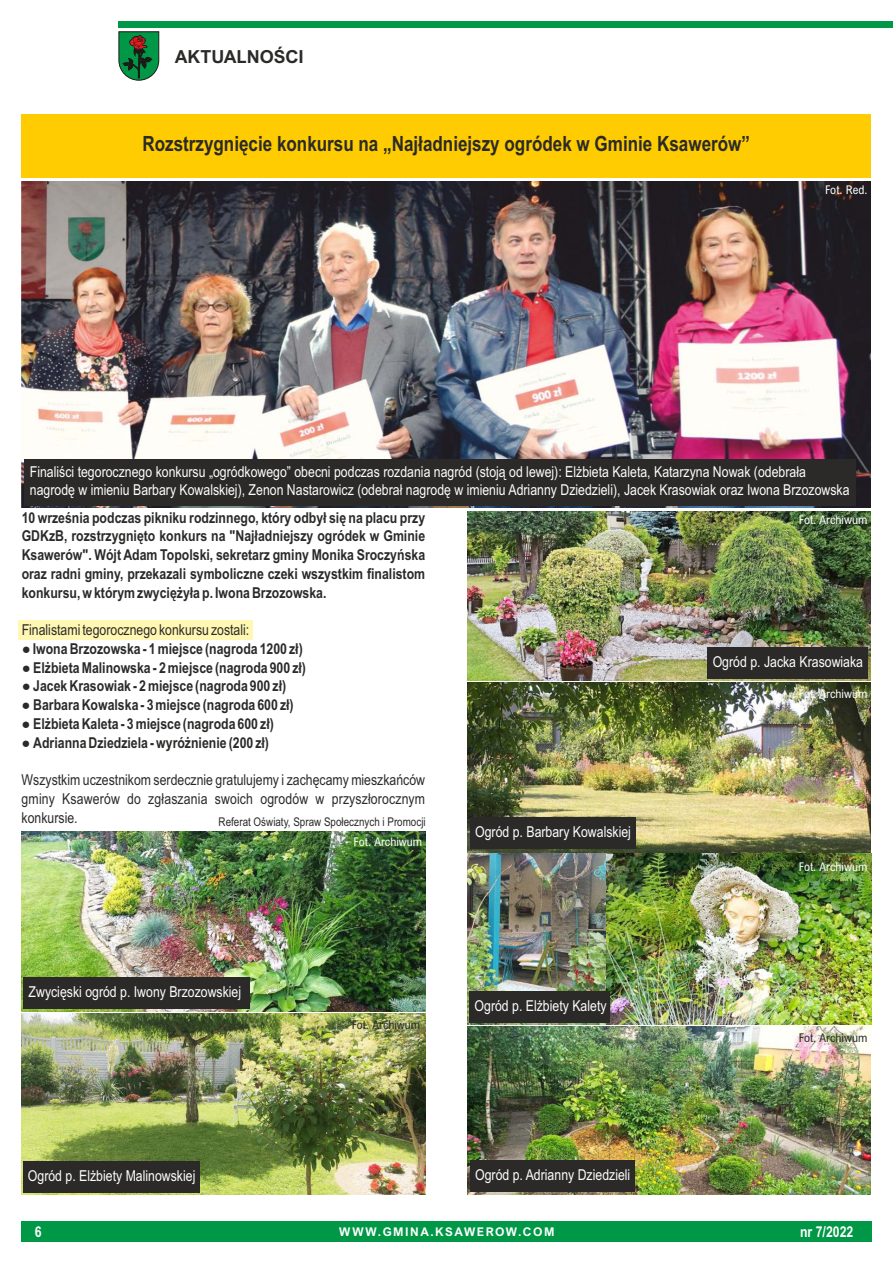
<style>
.page{position:relative;width:893px;height:1263px;background:#fff}
.page>*{position:absolute;margin:0;border:0;box-sizing:border-box;transform-origin:0 0}
.t1{font:700 21px "Arial Narrow";color:#2b2a29}
.t2{font:700 18px "Arial Nova";color:#2b2a29}
.t3{font:700 15px/18.8px "Arial Narrow";color:#2b2a29;text-align:justify}
.t4{font:15px/18.8px "Arial Narrow";color:#fefefe}
.t5{font:15px/18.8px "Arial Narrow";color:#2b2a29;text-align:justify}
.t6{font:700 15px "Arial Narrow";color:#fefefe}
.t7{font:12px "Arial Nova Cond";color:#fefefe}
.t8{font:12px "Arial Narrow";color:#2b2a29}
.t9{font:12px "Arial Nova Cond";color:#2b2a29}
.t10{font:700 12px "Arial Nova";letter-spacing:.125em;color:#fefefe}
.s1{font-family:"Arial"}
</style>
<div class="page">
<div style="left:21px;top:1221px;width:851px;height:21px;background:#009846"></div>
<div style="left:119px;top:21px;width:774px;height:6px;background:#009846"></div>
<svg style="left:118px;top:31px;width:41px;height:50px;background:#2d7e4c"></svg>
<div style="left:22px;top:114px;width:849px;height:64px;background:#fecc00"></div>
<img style="left:22px;top:181px;width:849px;height:326px">
<div style="left:19px;top:620px;width:234px;height:20px;background:#fff7b2"></div>
<div style="left:24px;top:459px;width:831px;height:46px;background:#2b2a29"></div>
<img style="left:22px;top:831px;width:403px;height:180px">
<div style="left:24px;top:977px;width:226px;height:32px;background:#2b2a29"></div>
<img style="left:22px;top:1013px;width:403px;height:182px">
<div style="left:24px;top:1161px;width:176px;height:32px;background:#2b2a29"></div>
<img style="left:468px;top:511px;width:403px;height:170px">
<div style="left:707px;top:647px;width:161px;height:32px;background:#2b2a29"></div>
<img style="left:468px;top:683px;width:403px;height:169px">
<div style="left:470px;top:817px;width:165px;height:31px;background:#2b2a29"></div>
<img style="left:468px;top:853px;width:137px;height:172px">
<img style="left:607px;top:853px;width:264px;height:172px">
<div style="left:469px;top:991px;width:141px;height:32px;background:#2b2a29"></div>
<img style="left:467px;top:1027px;width:404px;height:168px">
<div style="left:470px;top:1160px;width:165px;height:32px;background:#2b2a29"></div>
<p class="t2" style="left:175px;top:50px;width:130px">AKTUALNOŚCI</p>
<h1 class="t1" style="left:142px;top:136px;width:609px">Rozstrzygnięcie konkursu na „Najładniejszy ogródek w Gminie Ksawerów”</h1>
<p class="t7" style="left:825px;top:186px;width:44px">Fot. Red.</p>
<p class="t4" style="left:30px;top:463px;width:821px">Finaliści tegorocznego konkursu „ogródkowego” obecni podczas rozdania nagród (stoją od lewej): Elżbieta Kaleta, Katarzyna Nowak (odebrała nagrodę w imieniu Barbary Kowalskiej), Zenon Nastarowicz (odebrał nagrodę w imieniu Adrianny Dziedzieli), Jacek Krasowiak oraz Iwona Brzozowska</p>
<p class="t3" style="left:22px;top:509px;width:405px">10 września podczas pikniku rodzinnego, który odbył się na placu przy GDKzB, rozstrzygnięto konkurs na "Najładniejszy ogródek w Gminie Ksawerów". Wójt Adam Topolski, sekretarz gminy Monika Sroczyńska oraz radni gminy, przekazali symboliczne czeki wszystkim finalistom konkursu, w którym zwyciężyła p. Iwona Brzozowska.</p>
<p class="t5" style="left:22px;top:622px;width:229px">Finalistami tegorocznego konkursu zostali:</p>
<p class="t3" style="left:22px;top:640px;width:283px">● Iwona Brzozowska - 1 miejsce (nagroda 1200 zł)</p>
<p class="t3" style="left:22px;top:659px;width:286px"><span class="s1">●</span> Elżbieta Malinowska - 2 miejsce (nagroda 900 zł)</p>
<p class="t3" style="left:22px;top:678px;width:266px"><span class="s1">●</span> Jacek Krasowiak - 2 miejsce (nagroda 900 zł)</p>
<p class="t3" style="left:22px;top:697px;width:274px"><span class="s1">●</span> Barbara Kowalska - 3 miejsce (nagroda 600 zł)</p>
<p class="t3" style="left:22px;top:715px;width:254px"><span class="s1">●</span> Elżbieta Kaleta - 3 miejsce (nagroda 600 zł)</p>
<p class="t3" style="left:22px;top:734px;width:249px"><span class="s1">●</span> Adrianna Dziedziela - wyróżnienie (200 zł)</p>
<p class="t5" style="left:22px;top:772px;width:405px">Wszystkim uczestnikom serdecznie gratulujemy i zachęcamy mieszkańców gminy Ksawerów do zgłaszania swoich ogrodów w przyszłorocznym konkursie.</p>
<p class="t8" style="left:219px;top:817px;width:209px">Referat Oświaty, Spraw Społecznych i Promocji</p>
<p class="t7" style="left:354px;top:837px;width:70px">Fot. Archiwum</p>
<p class="t4" style="left:475px;top:823px;width:157px">Ogród p. Barbary Kowalskiej</p>
<p class="t4" style="left:29px;top:984px;width:214px">Zwycięski ogród p. Iwony Brzozowskiej</p>
<p class="t4" style="left:28px;top:1167px;width:169px">Ogród p. Elżbiety Malinowskiej</p>
<p class="t9" style="left:352px;top:1020px;width:70px">Fot. Archiwum</p>
<p class="t4" style="left:475px;top:998px;width:133px">Ogród p. Elżbiety Kalety</p>
<p class="t4" style="left:475px;top:1167px;width:157px">Ogród p. Adrianny Dziedzieli</p>
<p class="t7" style="left:799px;top:515px;width:70px">Fot. Archiwum</p>
<p class="t4" style="left:713px;top:654px;width:152px">Ogród p. Jacka Krasowiaka</p>
<p class="t7" style="left:799px;top:689px;width:70px">Fot. Archiwum</p>
<p class="t7" style="left:799px;top:862px;width:70px">Fot. Archiwum</p>
<p class="t9" style="left:799px;top:1033px;width:70px">Fot. Archiwum</p>
<p class="t6" style="left:35px;top:1226px;width:8px">6</p>
<p class="t10" style="left:339px;top:1227px;width:217px">WWW.GMINA.KSAWEROW.COM</p>
<p class="t6" style="left:800px;top:1226px;width:55px">nr 7/2022</p>
</div>
